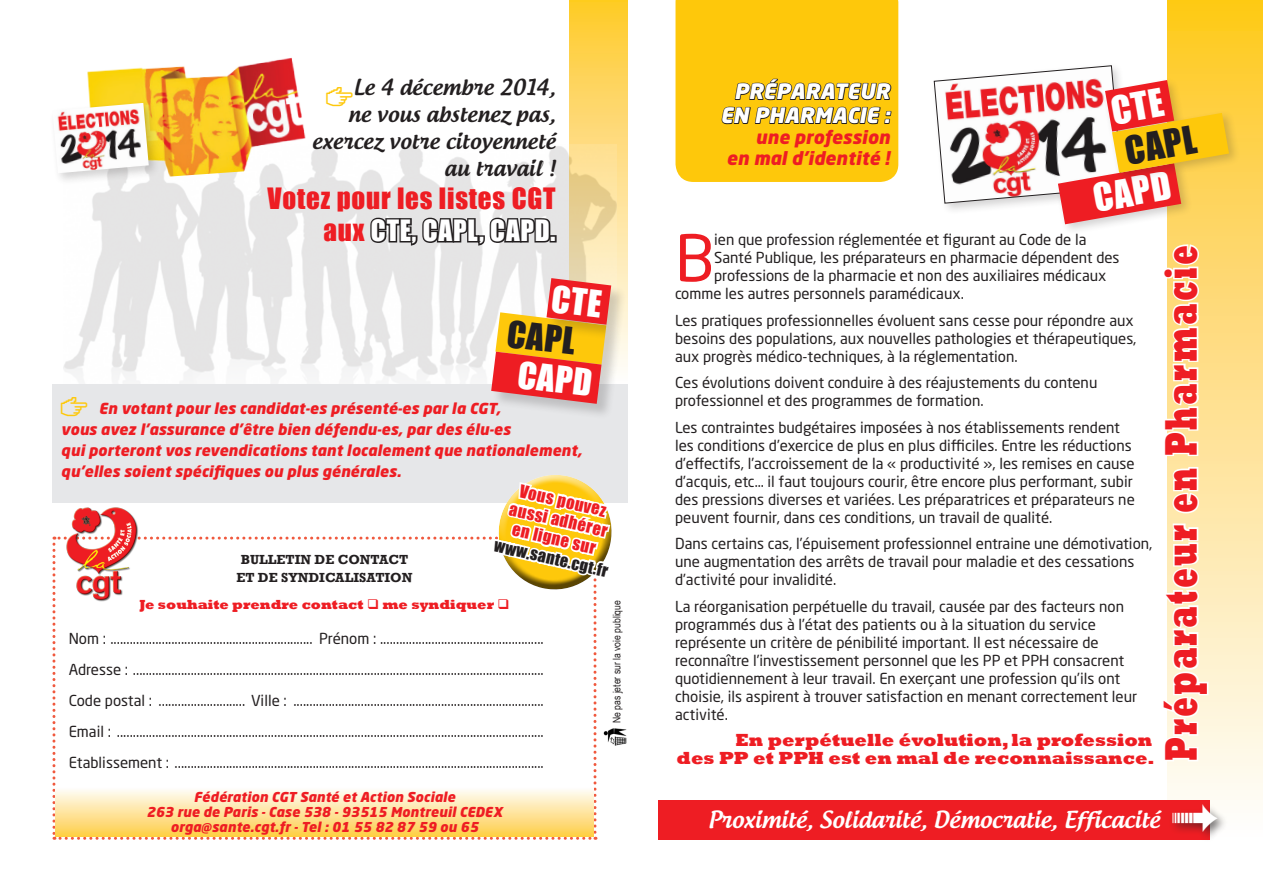
<style>
.page{position:relative;width:1263px;height:893px;background:#fff}
.page>*{position:absolute;margin:0;border:0;box-sizing:border-box;transform-origin:0 0}
.Txt_courant{font:63.45px "Neo Sans Pro";color:#ee1d23}
.accroche{font:800 46.95px "Rockwell";letter-spacing:.08em;color:#ee1d23;scale:.61 1}
.inter{font:43.8px "Follow The Arrow";color:#fff;scale:.68 1}
.t1{font:35.7px "Impact";color:#fff}
.t2{font:35.7px "Impact";color:#231f20}
.t3{font:34.2px "Impact";color:#231f20}
.t4{font:34.2px "Impact";color:#fff}
.t5{font:27px/32.4px "Impact";letter-spacing:.03em;color:#ee1d23;text-align:right}
.t6{font:500 22.5px "Androgyne";color:#fff}
.t7{font:500 21px/27px "Androgyne";letter-spacing:.01em;color:#231f20;text-align:right}
.inter-2{font:italic 900 21px/24px "Neo Sans Pro";letter-spacing:.01em;color:#fff;text-align:right}
.accroche-2{font:800 18px/18px "Rockwell";color:#ee1d23;text-align:right}
.inter-3{font:italic 900 18px/21px "Neo Sans Pro";letter-spacing:.01em;color:#ee1d23;text-align:right}
.t8{font:16.5px/19.5px "Impact";color:#ee1d23;text-align:center}
.t9{font:16.2px "Impact";color:#231f20}
.Txt_courant-2{font:15px/18px "Neo Sans Pro";color:#231f20}
.inter-4{font:italic 900 15px/21px "Neo Sans Pro";letter-spacing:.01em;color:#ee1d23}
.inter-5{font:italic 900 13.5px "Neo Sans Pro";letter-spacing:.01em;color:#ee1d23}
.accroche-3{font:800 13.5px "Rockwell";color:#ee1d23}
.accroche-4{font:700 13.5px/18px "Rockwell";color:#231f20;text-align:center}
.t10{font:10.5px "Arial Narrow";color:#231f20}
.s1{font-family:"Arrowstfb";font-weight:400;color:#fec80b}
.s2{color:#fff}
.s3{font-family:"Arrowstfb";font-weight:400;font-style:normal;font-size:21px;color:#fec80b}
</style>
<div class="page">
<svg style="left:570px;top:0;width:58px;height:385px;background:#fed664"></svg>
<img style="left:64px;top:144px;width:553px;height:241px">
<svg style="left:368px;top:197px;width:184px;height:50px;background:#acaaab"></svg>
<div style="left:550px;top:235px;width:7px;height:7px;border:3px solid #231f20"></div>
<div style="left:496px;top:313px;width:127px;height:68px;background:#231f20;opacity:.2"></div>
<div style="left:547px;top:279px;width:80px;height:62px;background:#231f20;opacity:.2"></div>
<img style="left:622px;top:729px;width:5px;height:16px">
<img style="left:87px;top:57px;width:223px;height:125px">
<div style="left:49px;top:99px;width:112px;height:86px;background:#231f20;opacity:.2"></div>
<img style="left:52px;top:103px;width:97px;height:70px">
<div style="left:52px;top:385px;width:576px;height:118px;background:#e6e7e9"></div>
<svg style="left:52px;top:475px;width:570px;height:365px"></svg>
<div style="left:492px;top:353px;width:126px;height:67px;background:#231f20;opacity:.2"></div>
<img style="left:55px;top:495px;width:93px;height:116px">
<svg style="left:1167px;top:0;width:96px;height:800px;background:#fee18f"></svg>
<div style="left:658px;top:800px;width:552px;height:40px;background:#ee1d23"></div>
<div style="left:1168px;top:802px;width:61px;height:41px;background:#231f20;opacity:.6"></div>
<div style="left:1054px;top:160px;width:139px;height:76px;background:#231f20;opacity:.2"></div>
<div style="left:1108px;top:110px;width:133px;height:75px;background:#231f20;opacity:.2"></div>
<svg style="left:675px;top:0;width:223px;height:182px;background:#f0bd0d"></svg>
<svg style="left:1167px;top:522px;width:43px;height:241px"></svg>
<svg style="left:1171px;top:465px;width:29px;height:50px"></svg>
<svg style="left:1167px;top:242px;width:40px;height:216px"></svg>
<svg style="left:491px;top:278px;width:120px;height:126px;background:#ef8453"></svg>
<svg style="left:934px;top:65px;width:295px;height:159px"></svg>
<p class="t7" style="left:312px;top:74px;width:245px"><span class="s1">A</span>Le 4 décembre 2014, ne vous abstenez pas, exercez votre citoyenneté au travail !</p>
<p class="t5" style="left:268px;top:181px;width:289px">Votez pour les listes CGT aux <span class="s2">CTE, CAPL, CAPD.</span></p>
<p class="t3" style="left:510px;top:307px;width:70px;rotate:7deg">CAPL</p>
<p class="t4" style="left:521px;top:348px;width:76px;rotate:7deg">CAPD</p>
<p class="inter-4" style="left:61px;top:398px;width:522px"><span class="s3">A</span> En votant pour les candidat-es présenté-es par la CGT,<br>vous avez l’assurance d’être bien défendu-es, par des élu-es<br>qui porteront vos revendications tant localement que nationalement, qu’elles soient spécifiques ou plus générales.</p>
<p class="t8" style="left:516px;top:479px;width:102px;rotate:13deg">Vous pouvez aussi adhérer en ligne sur</p>
<p class="t9" style="left:498px;top:533px;width:118px;rotate:13deg">www.sante.cgt.fr</p>
<p class="accroche-4" style="left:236px;top:550px;width:178px">BULLETIN DE CONTACT<br>ET DE SYNDICALISATION</p>
<p class="accroche-3" style="left:140px;top:596px;width:371px">Je souhaite prendre contact ❑ me syndiquer ❑</p>
<p class="Txt_courant-2" style="left:69px;top:629px;width:477px">Nom : ............................................................... Prénom : ...................................................</p>
<p class="Txt_courant-2" style="left:69px;top:660px;width:477px">Adresse : ................................................................................................................................</p>
<p class="Txt_courant-2" style="left:69px;top:691px;width:477px">Code postal : ........................... Ville : ..............................................................................</p>
<p class="Txt_courant-2" style="left:69px;top:722px;width:477px">Email : .....................................................................................................................................</p>
<p class="Txt_courant-2" style="left:69px;top:753px;width:477px">Etablissement : ...................................................................................................................</p>
<p class="t10" style="left:609px;top:723px;width:124px;rotate:-90deg">Ne pas jeter sur la voie publique</p>
<p class="inter-5" style="left:194px;top:788px;width:263px">Fédération CGT Santé et Action Sociale</p>
<p class="inter-5" style="left:146px;top:803px;width:358px">263 rue de Paris - Case 538 - 93515 Montreuil CEDEX</p>
<p class="inter-5" style="left:171px;top:818px;width:309px">orga@sante.cgt.fr - Tel : 01 55 82 87 59 ou 65</p>
<p class="inter-2" style="left:720px;top:79px;width:171px">PRÉPARATEUR<br>EN PHARMACIE :</p>
<p class="inter-3" style="left:727px;top:126px;width:165px">une profession<br>en mal d’identité !</p>
<p class="t2" style="left:1121px;top:124px;width:73px;rotate:-10deg">CAPL</p>
<p class="t1" style="left:1089px;top:171px;width:79px;rotate:-10deg">CAPD</p>
<p class="Txt_courant" style="left:675px;top:219px;width:41px">B</p>
<p class="Txt_courant-2" style="left:714px;top:231px;width:374px">ien que profession réglementée et figurant au Code de la</p>
<p class="Txt_courant-2" style="left:714px;top:249px;width:407px">Santé Publique, les préparateurs en pharmacie dépendent des</p>
<p class="Txt_courant-2" style="left:714px;top:267px;width:394px">professions de la pharmacie et non des auxiliaires médicaux</p>
<p class="Txt_courant-2" style="left:675px;top:285px;width:290px">comme les autres personnels paramédicaux.</p>
<p class="Txt_courant-2" style="left:675px;top:311px;width:463px">Les pratiques professionnelles évoluent sans cesse pour répondre aux besoins des populations, aux nouvelles pathologies et thérapeutiques, aux progrès médico-techniques, à la réglementation.</p>
<p class="Txt_courant-2" style="left:675px;top:374px;width:424px">Ces évolutions doivent conduire à des réajustements du contenu professionnel et des programmes de formation.</p>
<p class="Txt_courant-2" style="left:675px;top:418px;width:461px">Les contraintes budgétaires imposées à nos établissements rendent les conditions d’exercice de plus en plus difficiles. Entre les réductions d’effectifs, l’accroissement de la « productivité », les remises en cause d’acquis, etc… il faut toujours courir, être encore plus performant, subir des pressions diverses et variées. Les préparatrices et préparateurs ne peuvent fournir, dans ces conditions, un travail de qualité.</p>
<p class="Txt_courant-2" style="left:675px;top:535px;width:479px">Dans certains cas, l’épuisement professionnel entraine une démotivation, une augmentation des arrêts de travail pour maladie et des cessations d’activité pour invalidité.</p>
<p class="Txt_courant-2" style="left:675px;top:597px;width:464px">La réorganisation perpétuelle du travail, causée par des facteurs non programmés dus à l’état des patients ou à la situation du service représente un critère de pénibilité important. Il est nécessaire de reconnaître l’investissement personnel que les PP et PPH consacrent quotidiennement à leur travail. En exerçant une profession qu’ils ont choisie, ils aspirent à trouver satisfaction en menant correctement leur activité.</p>
<p class="accroche-2" style="left:677px;top:732px;width:479px">En perpétuelle évolution, la profession<br>des PP et PPH est en mal de reconnaissance.</p>
<p class="accroche" style="left:1154px;top:761px;width:848px;rotate:-90deg">Préparateur en Pharmacie</p>
<p class="t6" style="left:708px;top:805px;width:453px">Proximité, Solidarité, Démocratie, Efficacité</p>
<p class="inter" style="left:1172px;top:791px;width:70px">B</p>
</div>
